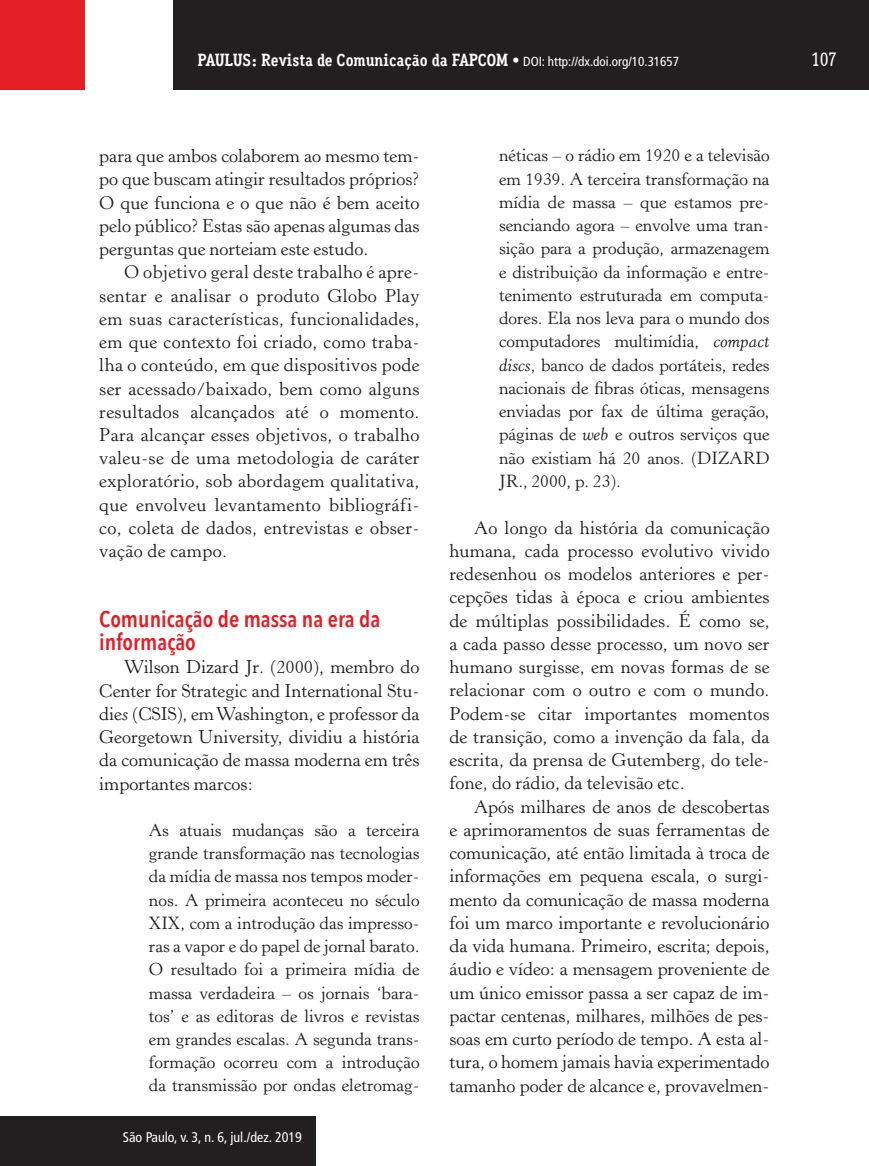
<style>
.page{position:relative;width:869px;height:1166px;background:#fff}
.page>*{position:absolute;margin:0;border:0;box-sizing:border-box;transform-origin:0 0}
.t1{font:600 22.75px/23.3px "Avenir Next Condensed";color:#e41e25}
.t2{font:500 19.25px "Aaux Office";color:#fff}
.t3{font:18.38px/23.3px "Horley Old Style";color:#231f20;text-align:justify}
.t4{font:17.5px/23.3px "Horley Old Style";color:#231f20;text-align:justify}
.t5{font:700 17.5px "Aaux Office";color:#fff}
.t6{font:condensed 14px "Frutiger LT Std";color:#fff}
.s1{font-weight:500}
.s2{font-family:"Frutiger LT Std";font-weight:400;font-stretch:condensed;font-size:13.12px}
.s3{font-style:italic}
</style>
<div class="page">
<div style="left:173px;top:0;width:695px;height:89px;background:#231f20"></div>
<div style="left:0;top:0;width:85px;height:90px;background:#e41e25"></div>
<div style="left:1px;top:1116px;width:314px;height:50px;background:#231f20"></div>
<p class="t5" style="left:197px;top:49px;width:483px">PAULUS: Revista de Comunicação da FAPCOM <span class="s1">•</span> <span class="s2">DOI: http://dx.doi.org/10.31657</span></p>
<p class="t2" style="left:811px;top:48px;width:27px">107</p>
<p class="t3" style="left:99px;top:145px;width:321px">para que ambos colaborem ao mesmo tem&shy;po que buscam atingir resultados próprios?<br>O que funciona e o que não é bem aceito pelo público? Estas são apenas algumas das perguntas que norteiam este estudo.</p>
<p class="t3" style="left:99px;top:261px;width:322px;text-indent:25px">O objetivo geral deste trabalho é apre&shy;sentar e analisar o produto Globo Play em suas características, funcionalidades, em que contexto foi criado, como traba&shy;lha o conteúdo, em que dispositivos pode ser acessado/baixado, bem como alguns resultados alcançados até o momento.<br>Para alcançar esses objetivos, o trabalho valeu-se de uma metodologia de caráter exploratório, sob abordagem qualitativa, que envolveu levantamento bibliográfi&shy;co, coleta de dados, entrevistas e obser&shy;vação de campo.</p>
<p class="t1" style="left:99px;top:607px;width:282px">Comunicação de massa na era da informação</p>
<p class="t3" style="left:99px;top:656px;width:321px;text-indent:25px">Wilson Dizard Jr. (2000), membro do Center for Strategic and International Stu&shy;die<span class="s3">s</span> (CSIS), em Washington, e professor da Georgetown University, dividiu a história da comunicação de massa moderna em três importantes marcos:</p>
<p class="t4" style="left:149px;top:819px;width:272px">As atuais mudanças são a terceira grande transformação nas tecnologias da mídia de massa nos tempos moder&shy;nos. A primeira aconteceu no século XIX, com a introdução das impresso&shy;ras a vapor e do papel de jornal barato.<br>O resultado foi a primeira mídia de massa verdadeira – os jornais ‘bara&shy;tos’ e as editoras de livros e revistas em grandes escalas. A segunda trans&shy;formação ocorreu com a introdução da transmissão por ondas eletromag-</p>
<p class="t6" style="left:123px;top:1129px;width:180px">São Paulo, v. 3, n. 6, jul./dez. 2019</p>
<p class="t4" style="left:499px;top:144px;width:272px">néticas – o rádio em 1920 e a televisão em 1939. A terceira transformação na mídia de massa – que estamos pre&shy;senciando agora – envolve uma tran&shy;sição para a produção, armazenagem e distribuição da informação e entre&shy;tenimento estruturada em computa&shy;dores. Ela nos leva para o mundo dos computadores multimídia, <span class="s3">compact discs</span>, banco de dados portáteis, redes nacionais de fibras óticas, mensagens enviadas por fax de última geração, páginas de <span class="s3">web</span> e outros serviços que não existiam há 20 anos. (DIZARD JR., 2000, p. 23).</p>
<p class="t3" style="left:449px;top:516px;width:321px;text-indent:25px">Ao longo da história da comunicação humana, cada processo evolutivo vivido redesenhou os modelos anteriores e per&shy;cepções tidas à época e criou ambientes de múltiplas possibilidades. É como se, a cada passo desse processo, um novo ser humano surgisse, em novas formas de se relacionar com o outro e com o mundo.<br>Podem-se citar importantes momentos de transição, como a invenção da fala, da escrita, da prensa de Gutemberg, do tele&shy;fone, do rádio, da televisão etc.</p>
<p class="t3" style="left:449px;top:795px;width:321px;text-indent:25px">Após milhares de anos de descobertas e aprimoramentos de suas ferramentas de comunicação, até então limitada à troca de informações em pequena escala, o surgi&shy;mento da comunicação de massa moderna foi um marco importante e revolucionário da vida humana. Primeiro, escrita; depois, áudio e vídeo: a mensagem proveniente de um único emissor passa a ser capaz de im&shy;pactar centenas, milhares, milhões de pes&shy;soas em curto período de tempo. A esta al&shy;tura, o homem jamais havia experimentado tamanho poder de alcance e, provavelmen-</p>
</div>
